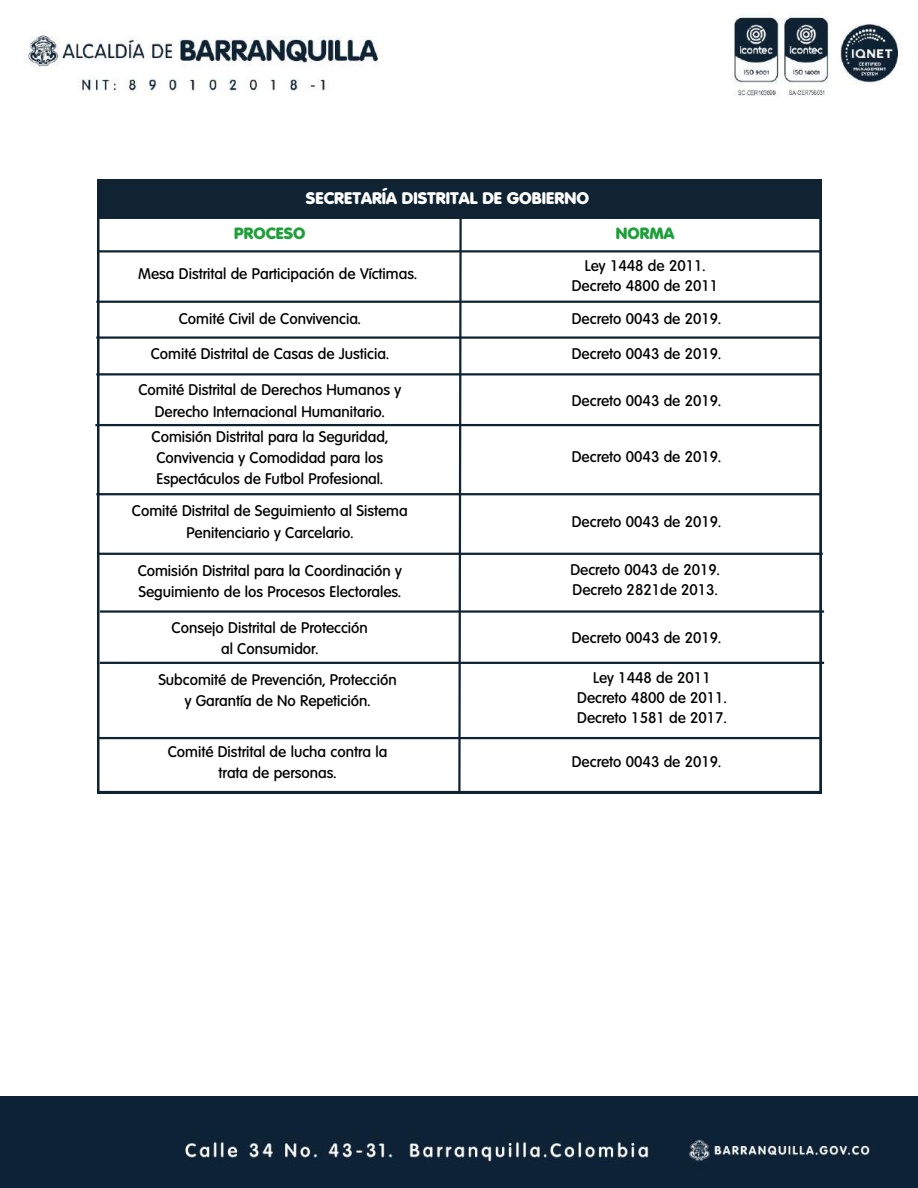
<style>
.page{position:relative;width:918px;height:1188px;background:#fff}
.page>*{position:absolute;margin:0;border:0;box-sizing:border-box;transform-origin:0 0}
.t1{font:800 16.35px "Volkswagen Serial";color:#fff}
.t2{font:800 15.9px "Volkswagen Serial";color:#1d9f3a}
.t3{font:500 15px/21.3px "Volkswagen Serial";color:#000;text-align:center}
</style>
<div class="page">
<img style="left:28px;top:15px;width:871px;height:82px">
<div style="left:0;top:1097px;width:918px;height:91px;background:#0d2237"></div>
<div style="left:97px;top:179px;width:725px;height:40px;background:#0f2333"></div>
<svg style="left:97px;top:219px;width:725px;height:574px"></svg>
<svg style="left:457px;top:219px;width:6px;height:575px"></svg>
<hr style="left:97px;top:250px;width:725px;height:2px;background:#0f2333">
<hr style="left:95px;top:424px;width:725px;height:2px;background:#0f2333">
<hr style="left:100px;top:610px;width:724px;height:3px;background:#0f2333">
<hr style="left:100px;top:662px;width:724px;height:2px;background:#0f2333">
<hr style="left:98px;top:553px;width:725px;height:2px;background:#0f2333">
<hr style="left:96px;top:493px;width:725px;height:2px;background:#0f2333">
<hr style="left:97px;top:737px;width:725px;height:2px;background:#0f2333">
<hr style="left:96px;top:301px;width:725px;height:2px;background:#0f2333">
<hr style="left:96px;top:336px;width:725px;height:3px;background:#0f2333">
<hr style="left:96px;top:373px;width:725px;height:2px;background:#0f2333">
<p class="t1" style="left:306px;top:191px;width:285px">SECRETARÍA DISTRITAL DE GOBIERNO</p>
<p class="t2" style="left:234px;top:227px;width:73px">PROCESO</p>
<p class="t2" style="left:616px;top:227px;width:60px">NORMA</p>
<p class="t3" style="left:138px;top:264px;width:280px">Mesa Distrital de Participación de Víctimas.</p>
<p class="t3" style="left:179px;top:309px;width:183px">Comité Civil de Convivencia.</p>
<p class="t3" style="left:151px;top:344px;width:240px">Comité Distrital de Casas de Justicia.</p>
<p class="t3" style="left:138px;top:381px;width:264px">Comité Distrital de Derechos Humanos y<br>Derecho Internacional Humanitario.</p>
<p class="t3" style="left:152px;top:427px;width:238px">Comisión Distrital para la Seguridad,<br>Convivencia y Comodidad para los<br>Espectáculos de Futbol Profesional.</p>
<p class="t3" style="left:132px;top:502px;width:277px">Comité Distrital de Seguimiento al Sistema<br>Penitenciario y Carcelario.</p>
<p class="t3" style="left:138px;top:561px;width:266px;text-align:left">Comisión Distrital para la Coordinación y<br>Seguimiento de los Procesos Electorales.</p>
<p class="t3" style="left:172px;top:618px;width:198px">Consejo Distrital de Protección al Consumidor.</p>
<p class="t3" style="left:158px;top:670px;width:240px">Subcomité de Prevención, Protección y Garantía de No Repetición.</p>
<p class="t3" style="left:168px;top:742px;width:221px">Comité Distrital de lucha contra la trata de personas.</p>
<p class="t3" style="left:572px;top:257px;width:148px;line-height:20.2px">Ley 1448 de 2011.<br>Decreto 4800 de 2011</p>
<p class="t3" style="left:572px;top:309px;width:151px">Decreto 0043 de 2019.</p>
<p class="t3" style="left:572px;top:344px;width:151px">Decreto 0043 de 2019.</p>
<p class="t3" style="left:572px;top:391px;width:151px">Decreto 0043 de 2019.</p>
<p class="t3" style="left:572px;top:447px;width:151px">Decreto 0043 de 2019.</p>
<p class="t3" style="left:572px;top:513px;width:151px">Decreto 0043 de 2019.</p>
<p class="t3" style="left:570px;top:560px;width:151px;line-height:20.2px;text-align:left">Decreto 0043 de 2019.<br>Decreto 2821de 2013.</p>
<p class="t3" style="left:572px;top:628px;width:151px">Decreto 0043 de 2019.</p>
<p class="t3" style="left:577px;top:668px;width:151px;line-height:20.2px">Ley 1448 de 2011<br>Decreto 4800 de 2011.<br>Decreto 1581 de 2017.</p>
<p class="t3" style="left:572px;top:752px;width:151px">Decreto 0043 de 2019.</p>
</div>
